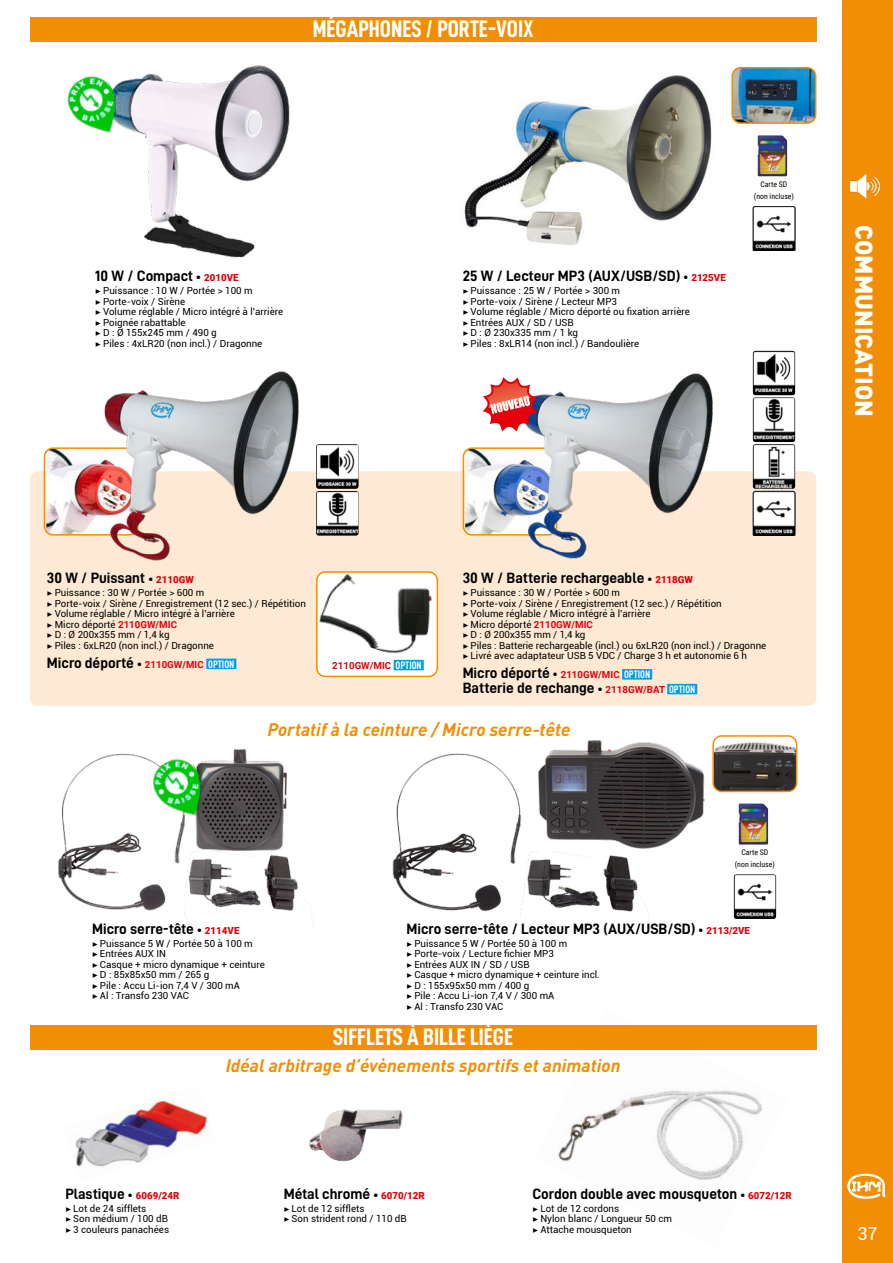
<style>
.page{position:relative;width:893px;height:1263px;background:#fff}
.page>*{position:absolute;margin:0;border:0;box-sizing:border-box;transform-origin:0 0}
.t1{font:24px "D DIN Condensed Bold";color:#fff}
.t2{font:900 24px "DIN";color:#fff}
.t3{font:italic 700 18px "DIN";color:#f28e05}
.t4{font:18px "Roboto";color:#fff}
.t5{font:15px/14.7px "D DIN Bold";color:#000}
.t6{font:9.75px/10.5px "Roboto";color:#000}
.t7{font:700 9.75px "Roboto";color:#e3000b}
.t8{font:7.8px/12.5px "Roboto Condensed";color:#000;text-align:center}
.s1{font-size:12px}
.s2{font-family:"Roboto";font-weight:900;font-size:9.75px;color:#e3000b}
.s3{font-family:"Minion Pro";font-weight:500}
.s4{font-weight:700;color:#e3000b}
.s5{font-family:"Roboto";font-weight:700;font-size:9.75px;color:#e3000b}
.s6{font-family:"DIN Cond";font-weight:700;font-size:10.5px;color:#fff}
.s7{font-family:"DIN Cond";font-size:10.5px;color:#fff}
</style>
<div class="page">
<div style="left:842px;top:0;width:51px;height:1263px;background:#f28e05"></div>
<svg style="left:847px;top:1174px;width:38px;height:25px"></svg>
<div style="left:30px;top:471px;width:786px;height:235px;background:#feead4;border-radius:9px"></div>
<img style="left:316px;top:444px;width:43px;height:45px">
<img style="left:316px;top:491px;width:43px;height:45px">
<img style="left:47px;top:450px;width:51px;height:83px">
<div style="left:44px;top:447px;width:94px;height:89px;border:2px solid #f28e05;border-radius:9px"></div>
<div style="left:317px;top:572px;width:120px;height:104px;background:#fff;border-radius:9px"></div>
<img style="left:319px;top:574px;width:116px;height:90px">
<div style="left:316px;top:571px;width:122px;height:106px;border:2px solid #f28e05;border-radius:9px"></div>
<img style="left:466px;top:450px;width:50px;height:83px">
<div style="left:463px;top:447px;width:94px;height:89px;border:2px solid #f28e05;border-radius:9px"></div>
<img style="left:98px;top:371px;width:201px;height:190px">
<div style="left:206px;top:659px;width:30px;height:10px;background:#009ee3"></div>
<img style="left:734px;top:874px;width:42px;height:45px">
<img style="left:720px;top:736px;width:77px;height:55px">
<div style="left:712px;top:735px;width:85px;height:57px;border:2px solid #f28e05;border-radius:9px"></div>
<img style="left:464px;top:75px;width:248px;height:170px">
<img style="left:130px;top:66px;width:160px;height:192px">
<img style="left:516px;top:373px;width:197px;height:186px">
<div style="left:622px;top:669px;width:30px;height:11px;background:#009ee3"></div>
<div style="left:667px;top:684px;width:30px;height:10px;background:#009ee3"></div>
<img style="left:753px;top:206px;width:42px;height:45px">
<img style="left:753px;top:397px;width:42px;height:45px">
<img style="left:753px;top:351px;width:42px;height:44px">
<img style="left:753px;top:444px;width:42px;height:45px">
<img style="left:753px;top:491px;width:42px;height:45px">
<img style="left:734px;top:68px;width:82px;height:55px">
<div style="left:731px;top:67px;width:85px;height:57px;border:2px solid #f28e05;border-radius:9px"></div>
<img style="left:758px;top:135px;width:29px;height:41px">
<img style="left:738px;top:803px;width:30px;height:41px">
<img style="left:392px;top:735px;width:328px;height:197px">
<img style="left:58px;top:749px;width:257px;height:182px">
<div style="left:394px;top:660px;width:30px;height:10px;background:#009ee3"></div>
<img style="left:534px;top:1049px;width:254px;height:131px">
<img style="left:75px;top:1100px;width:134px;height:67px">
<img style="left:309px;top:1109px;width:94px;height:53px">
<svg style="left:309px;top:1150px;width:15px;height:12px"></svg>
<svg style="left:483px;top:377px;width:54px;height:54px"></svg>
<img style="left:67px;top:76px;width:63px;height:57px">
<img style="left:145px;top:751px;width:71px;height:76px">
<div style="left:30px;top:1025px;width:786px;height:24px;background:#f28e05"></div>
<div style="left:30px;top:17px;width:786px;height:24px;background:#f28e05"></div>
<img style="left:850px;top:174px;width:29px;height:25px">
<h1 class="t1" style="left:313px;top:15px;width:222px">MÉGAPHONES / PORTE-VOIX</h1>
<h3 class="t5" style="left:95px;top:269px;width:145px">10 W / Compact <span class="s1">•</span> <span class="s2">2010VE</span></h3>
<p class="t6" style="left:95px;top:285px;width:189px"><span class="s3">▶</span> Puissance : 10 W / Portée &gt; 100 m<br><span class="s3">▶</span> Porte-voix / Sirène<br><span class="s3">▶</span> Volume réglable / Micro intégré à l’arrière <span class="s3">▶</span> Poignée rabattable<br><span class="s3">▶</span> D : Ø 155x245 mm / 490 g<br><span class="s3">▶</span> Piles : 4xLR20 (non incl.) / Dragonne</p>
<h3 class="t5" style="left:463px;top:269px;width:265px">25 W / Lecteur MP3 (AUX/USB/SD) <span class="s1">•</span> <span class="s2">2125VE</span></h3>
<p class="t6" style="left:463px;top:285px;width:229px"><span class="s3">▶</span> Puissance : 25 W / Portée &gt; 300 m<br><span class="s3">▶</span> Porte-voix / Sirène / Lecteur MP3<br><span class="s3">▶</span> Volume réglable / Micro déporté ou fixation arrière <span class="s3">▶</span> Entrées AUX / SD / USB<br><span class="s3">▶</span> D : Ø 230x335 mm / 1 kg<br><span class="s3">▶</span> Piles : 8xLR14 (non incl.) / Bandoulière</p>
<p class="t8" style="left:754px;top:177px;width:42px">Carte SD (non incluse)</p>
<h1 class="t2" style="left:880px;top:225px;width:193px;rotate:90deg">COMMUNICATION</h1>
<h3 class="t5" style="left:47px;top:571px;width:149px">30 W / Puissant <span class="s1">•</span> <span class="s2">2110GW</span></h3>
<p class="t6" style="left:47px;top:587px;width:261px"><span class="s3">▶</span> Puissance : 30 W / Portée &gt; 600 m<br><span class="s3">▶</span> Porte-voix / Sirène / Enregistrement (12 sec.) / Répétition <span class="s3">▶</span> Volume réglable / Micro intégré à l’arrière<br><span class="s3">▶</span> Micro déporté <span class="s4">2110GW/MIC<br></span><span class="s3">▶</span> D : Ø 200x355 mm / 1,4 kg<br><span class="s3">▶</span> Piles : 6xLR20 (non incl.) / Dragonne</p>
<h3 class="t5" style="left:47px;top:655px;width:189px">Micro déporté <span class="s1">•</span> <span class="s5">2110GW/MIC</span> <span class="s6">OPTION</span></h3>
<p class="t7" style="left:332px;top:658px;width:91px">2110GW/MIC <span class="s7">OPTION</span></p>
<h3 class="t5" style="left:463px;top:571px;width:232px">30 W / Batterie rechargeable <span class="s1">•</span> <span class="s2">2118GW</span></h3>
<p class="t6" style="left:463px;top:587px;width:305px"><span class="s3">▶</span> Puissance : 30 W / Portée &gt; 600 m<br><span class="s3">▶</span> Porte-voix / Sirène / Enregistrement (12 sec.) / Répétition<br><span class="s3">▶</span> Volume réglable / Micro intégré à l’arrière<br><span class="s3">▶</span> Micro déporté <span class="s4">2110GW/MIC<br></span><span class="s3">▶</span> D : Ø 200x355 mm / 1,4 kg<br><span class="s3">▶</span> Piles : Batterie rechargeable (incl.) ou 6xLR20 (non incl.) / Dragonne <span class="s3">▶</span> Livré avec adaptateur USB 5 VDC / Charge 3 h et autonomie 6 h</p>
<h3 class="t5" style="left:463px;top:665px;width:234px">Micro déporté <span class="s1">•</span> <span class="s5">2110GW/MIC</span> <span class="s6">OPTION<br></span>Batterie de rechange <span class="s1">•</span> <span class="s5">2118GW/BAT</span> <span class="s6">OPTION</span></h3>
<h2 class="t3" style="left:267px;top:718px;width:305px">Portatif à la ceinture / Micro serre-tête</h2>
<p class="t8" style="left:735px;top:845px;width:42px">Carte SD (non incluse)</p>
<h3 class="t5" style="left:92px;top:921px;width:149px">Micro serre-tête <span class="s1">•</span> <span class="s2">2114VE</span></h3>
<p class="t6" style="left:92px;top:938px;width:174px"><span class="s3">▶</span> Puissance 5 W / Portée 50 à 100 m<br><span class="s3">▶</span> Entrées AUX IN<br><span class="s3">▶</span> Casque + micro dynamique + ceinture <span class="s3">▶</span> D : 85x85x50 mm / 265 g<br><span class="s3">▶</span> Pile : Accu Li-ion 7,4 V / 300 mA<br><span class="s3">▶</span> Al : Transfo 230 VAC</p>
<h3 class="t5" style="left:406px;top:921px;width:345px">Micro serre-tête / Lecteur MP3 (AUX/USB/SD) <span class="s1">•</span> <span class="s2">2113/2VE</span></h3>
<p class="t6" style="left:406px;top:938px;width:195px"><span class="s3">▶</span> Puissance 5 W / Portée 50 à 100 m<br><span class="s3">▶</span> Porte-voix / Lecture fichier MP3<br><span class="s3">▶</span> Entrées AUX IN / SD / USB<br><span class="s3">▶</span> Casque + micro dynamique + ceinture incl. <span class="s3">▶</span> D : 155x95x50 mm / 400 g<br><span class="s3">▶</span> Pile : Accu Li-ion 7,4 V / 300 mA<br><span class="s3">▶</span> Al : Transfo 230 VAC</p>
<h1 class="t1" style="left:333px;top:1023px;width:182px">SIFFLETS À BILLE LIÈGE</h1>
<h3 class="t5" style="left:65px;top:1186px;width:116px">Plastique <span class="s1">•</span> <span class="s2">6069/24R</span></h3>
<p class="t6" style="left:65px;top:1202px;width:105px"><span class="s3">▶</span> Lot de 24 sifflets<br><span class="s3">▶</span> Son médium / 100 dB <span class="s3">▶</span> 3 couleurs panachées</p>
<h2 class="t3" style="left:226px;top:1054px;width:396px">Idéal arbitrage d’évènements sportifs et animation</h2>
<h3 class="t5" style="left:284px;top:1186px;width:143px">Métal chromé <span class="s1">•</span> <span class="s2">6070/12R</span></h3>
<p class="t6" style="left:284px;top:1202px;width:124px"><span class="s3">▶</span> Lot de 12 sifflets<br><span class="s3">▶</span> Son strident rond / 110 dB</p>
<h3 class="t5" style="left:532px;top:1186px;width:261px">Cordon double avec mousqueton <span class="s1">•</span> <span class="s2">6072/12R</span></h3>
<p class="t6" style="left:532px;top:1202px;width:141px"><span class="s3">▶</span> Lot de 12 cordons<br><span class="s3">▶</span> Nylon blanc / Longueur 50 cm <span class="s3">▶</span> Attache mousqueton</p>
<h2 class="t4" style="left:857px;top:1221px;width:22px">37</h2>
</div>
